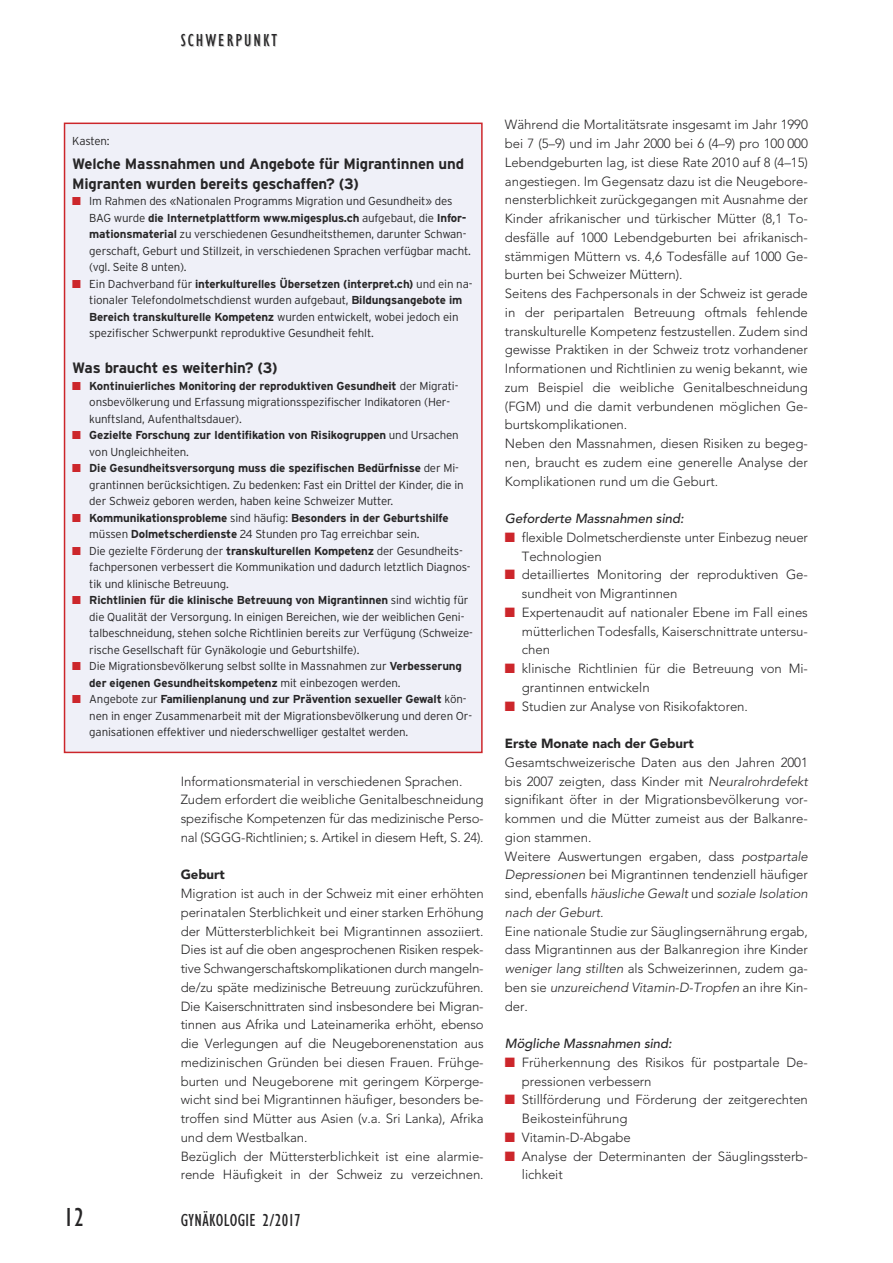
<style>
.page{position:relative;width:893px;height:1263px;background:#fff}
.page>*{position:absolute;margin:0;border:0;box-sizing:border-box;transform-origin:0 0}
.t1{font:condensed 27px "Gill Sans";color:#272627}
.t2{font:condensed 18px "Gill Sans";letter-spacing:.02em;color:#272627}
.t3{font:condensed 18px "Gill Sans";letter-spacing:.11em;color:#272627}
.t4{font:700 15px/19.5px "Interstate";letter-spacing:-.015em;color:#272627}
.t5{font:300 13.2px/18.8px "Avenir";letter-spacing:-.005em;color:#272627}
.t6{font:italic 500 13.2px "Avenir";letter-spacing:-.005em;color:#272627}
.t7{font:900 13.2px "Avenir";letter-spacing:-.005em;color:#272627}
.t8{font:300 11.55px/16.5px "Interstate";letter-spacing:-.015em;color:#272627}
.t9{font:700 11.55px/16.5px "Interstate";letter-spacing:-.015em;color:#272627}
.s1{color:#cc262b}
.s2{font-weight:700}
.s3{font-weight:300}
.s4{font-style:italic}
</style>
<div class="page">
<div style="left:65px;top:124px;width:416px;height:628px;background:#eff0f8"></div>
<div style="left:64px;top:123px;width:419px;height:630px;border:2px solid #cc262b"></div>
<h2 class="t3" style="left:181px;top:33px;width:98px">SCHWERPUNKT</h2>
<p class="t8" style="left:72px;top:133px;width:39px">Kasten:</p>
<p class="t4" style="left:72px;top:154px;width:393px">Welche Massnahmen und Angebote für Migrantinnen und<br>Migranten wurden bereits geschaffen? (3)</p>
<p class="t8" style="left:89px;top:193px;width:383px;text-indent:-17px"><span class="s1">■</span> Im Rahmen des «Nationalen Programms Migration und Gesundheit» des BAG wurde <span class="s2">die Internetplattform www.migesplus.ch</span> aufgebaut, die <span class="s2">Infor&shy;mationsmaterial</span> zu verschiedenen Gesundheitsthemen, darunter Schwan&shy;gerschaft, Geburt und Stillzeit, in verschiedenen Sprachen verfügbar macht. (vgl. Seite 8 unten).</p>
<p class="t8" style="left:89px;top:275px;width:385px;text-indent:-17px"><span class="s1">■</span> Ein Dachverband für <span class="s2">interkulturelles Übersetzen (interpret.ch)</span> und ein na&shy;tionaler Telefondolmetschdienst wurden aufgebaut, <span class="s2">Bildungsangebote im Bereich transkulturelle Kompetenz</span> wurden entwickelt, wobei jedoch ein spezifischer Schwerpunkt reproduktive Gesundheit fehlt.</p>
<p class="t4" style="left:72px;top:358px;width:207px">Was braucht es weiterhin? (3)</p>
<p class="t8" style="left:89px;top:377px;width:371px;text-indent:-17px"><span class="s1">■</span> <span class="s2">Kontinuierliches Monitoring der reproduktiven Gesundheit</span> der Migrati&shy;onsbevölkerung und Erfassung migrationsspezifischer Indikatoren (Her&shy;kunftsland, Aufenthaltsdauer).</p>
<p class="t9" style="left:89px;top:427px;width:371px;text-indent:-17px"><span class="s1">■</span> Gezielte Forschung zur Identifikation von Risikogruppen <span class="s3">und Ursachen von Ungleichheiten.</span></p>
<p class="t8" style="left:89px;top:460px;width:376px;text-indent:-17px"><span class="s1">■</span> <span class="s2">Die Gesundheitsversorgung muss die spezifischen Bedürfnisse</span> der Mi&shy;grantinnen berücksichtigen. Zu bedenken: Fast ein Drittel der Kinder, die in der Schweiz geboren werden, haben keine Schweizer Mutter.</p>
<p class="t9" style="left:89px;top:509px;width:361px;text-indent:-17px"><span class="s1">■</span> Kommunikationsprobleme <span class="s3">sind häufig:</span> Besonders in der Geburtshilfe <span class="s3">müssen</span> Dolmetscherdienste <span class="s3">24 Stunden pro Tag erreichbar sein.</span></p>
<p class="t8" style="left:89px;top:542px;width:383px;text-indent:-17px"><span class="s1">■</span> Die gezielte Förderung der <span class="s2">transkulturellen Kompetenz</span> der Gesundheits&shy;fachpersonen verbessert die Kommunikation und dadurch letztlich Diagnos&shy;tik und klinische Betreuung.</p>
<p class="t8" style="left:89px;top:592px;width:385px;text-indent:-17px"><span class="s1">■</span> <span class="s2">Richtlinien für die klinische Betreuung von Migrantinnen</span> sind wichtig für die Qualität der Versorgung. In einigen Bereichen, wie der weiblichen Geni&shy;talbeschneidung, stehen solche Richtlinien bereits zur Verfügung (Schweize&shy;rische Gesellschaft für Gynäkologie und Geburtshilfe).</p>
<p class="t8" style="left:89px;top:658px;width:374px;text-indent:-17px"><span class="s1">■</span> Die Migrationsbevölkerung selbst sollte in Massnahmen zur <span class="s2">Verbesserung der eigenen Gesundheitskompetenz</span> mit einbezogen werden.</p>
<p class="t8" style="left:89px;top:691px;width:384px;text-indent:-17px"><span class="s1">■</span> Angebote zur <span class="s2">Familienplanung und zur Prävention sexueller Gewalt</span> kön&shy;nen in enger Zusammenarbeit mit der Migrationsbevölkerung und deren Or&shy;ganisationen effektiver und niederschwelliger gestaltet werden.</p>
<p class="t5" style="left:181px;top:772px;width:304px">Informationsmaterial in verschiedenen Sprachen.<br>Zudem erfordert die weibliche Genitalbeschneidung spezifische Kompetenzen für das medizinische Perso&shy;nal (SGGG-Richtlinien; s. Artikel in diesem Heft, S. 24).</p>
<p class="t7" style="left:181px;top:863px;width:46px">Geburt</p>
<p class="t5" style="left:181px;top:884px;width:304px">Migration ist auch in der Schweiz mit einer erhöhten perinatalen Sterblichkeit und einer starken Erhöhung der Müttersterblichkeit bei Migrantinnen assoziiert.<br>Dies ist auf die oben angesprochenen Risiken respek&shy;tive Schwangerschaftskomplikationen durch mangeln&shy;de/zu späte medizinische Betreuung zurückzuführen.<br>Die Kaiserschnittraten sind insbesondere bei Migran&shy;tinnen aus Afrika und Lateinamerika erhöht, ebenso die Verlegungen auf die Neugeborenenstation aus medizinischen Gründen bei diesen Frauen. Frühge&shy;burten und Neugeborene mit geringem Körperge&shy;wicht sind bei Migrantinnen häufiger, besonders be&shy;troffen sind Mütter aus Asien (v.a. Sri Lanka), Afrika und dem Westbalkan.<br>Bezüglich der Müttersterblichkeit ist eine alarmie&shy;rende Häufigkeit in der Schweiz zu verzeichnen.</p>
<h1 class="t1" style="left:64px;top:1207px;width:22px">12</h1>
<h2 class="t2" style="left:181px;top:1213px;width:122px">GYNÄKOLOGIE 2/2017</h2>
<p class="t5" style="left:505px;top:115px;width:304px">Während die Mortalitätsrate insgesamt im Jahr 1990 bei 7 (5–9) und im Jahr 2000 bei 6 (4–9) pro 100 000<br>Lebendgeburten lag, ist diese Rate 2010 auf 8 (4–15) angestiegen. Im Gegensatz dazu ist die Neugebore&shy;nensterblichkeit zurückgegangen mit Ausnahme der Kinder afrikanischer und türkischer Mütter (8,1 To&shy;desfälle auf 1000 Lebendgeburten bei afrikanisch&shy;stämmigen Müttern vs. 4,6 Todesfälle auf 1000 Ge&shy;burten bei Schweizer Müttern).<br>Seitens des Fachpersonals in der Schweiz ist gerade in der peripartalen Betreuung oftmals fehlende transkulturelle Kompetenz festzustellen. Zudem sind gewisse Praktiken in der Schweiz trotz vorhandener Informationen und Richtlinien zu wenig bekannt, wie zum Beispiel die weibliche Genitalbeschneidung (FGM) und die damit verbundenen möglichen Ge&shy;burtskomplikationen.<br>Neben den Massnahmen, diesen Risiken zu begeg&shy;nen, braucht es zudem eine generelle Analyse der Komplikationen rund um die Geburt.</p>
<p class="t6" style="left:505px;top:511px;width:180px">Geforderte Massnahmen sind:</p>
<p class="t5" style="left:522px;top:528px;width:287px;text-indent:-17px"><span class="s1">■</span> flexible Dolmetscherdienste unter Einbezug neuer<br>Technologien</p>
<p class="t5" style="left:522px;top:565px;width:287px;text-indent:-17px"><span class="s1">■</span> detailliertes Monitoring der reproduktiven Ge&shy;sundheit von Migrantinnen</p>
<p class="t5" style="left:522px;top:603px;width:287px;text-align:justify;text-indent:-17px"><span class="s1">■</span> Expertenaudit auf nationaler Ebene im Fall eines mütterlichen Todesfalls, Kaiserschnittrate untersu&shy;chen</p>
<p class="t5" style="left:522px;top:659px;width:287px;text-indent:-17px"><span class="s1">■</span> klinische Richtlinien für die Betreuung von Mi&shy;grantinnen entwickeln</p>
<p class="t5" style="left:505px;top:697px;width:245px"><span class="s1">■</span> Studien zur Analyse von Risikofaktoren.</p>
<p class="t7" style="left:505px;top:732px;width:190px">Erste Monate nach der Geburt</p>
<p class="t5" style="left:505px;top:753px;width:304px">Gesamtschweizerische Daten aus den Jahren 2001 bis 2007 zeigten, dass Kinder mit <span class="s4">Neuralrohrdefekt </span>signifikant öfter in der Migrationsbevölkerung vor&shy;kommen und die Mütter zumeist aus der Balkanre&shy;gion stammen.<br>Weitere Auswertungen ergaben, dass <span class="s4">postpartale Depressionen</span> bei Migrantinnen tendenziell häufiger sind, ebenfalls <span class="s4">häusliche Gewalt</span> und <span class="s4">soziale Isolation nach der Geburt.</span></p>
<p class="t5" style="left:505px;top:922px;width:304px;text-align:justify">Eine nationale Studie zur Säuglingsernährung ergab, dass Migrantinnen aus der Balkanregion ihre Kinder <span class="s4">weniger lang stillten</span> als Schweizerinnen, zudem ga&shy;ben sie <span class="s4">unzureichend Vitamin-D-Tropfen</span> an ihre Kin&shy;der.</p>
<p class="t6" style="left:505px;top:1036px;width:168px">Mögliche Massnahmen sind:</p>
<p class="t5" style="left:522px;top:1053px;width:287px;text-indent:-17px"><span class="s1">■</span> Früherkennung des Risikos für postpartale De&shy;pressionen verbessern</p>
<p class="t5" style="left:522px;top:1090px;width:287px;text-indent:-17px"><span class="s1">■</span> Stillförderung und Förderung der zeitgerechten<br>Beikosteinführung</p>
<p class="t5" style="left:505px;top:1128px;width:127px"><span class="s1">■</span> Vitamin-D-Abgabe</p>
<p class="t5" style="left:522px;top:1147px;width:287px;text-indent:-17px"><span class="s1">■</span> Analyse der Determinanten der Säuglingssterb&shy;lichkeit</p>
</div>
